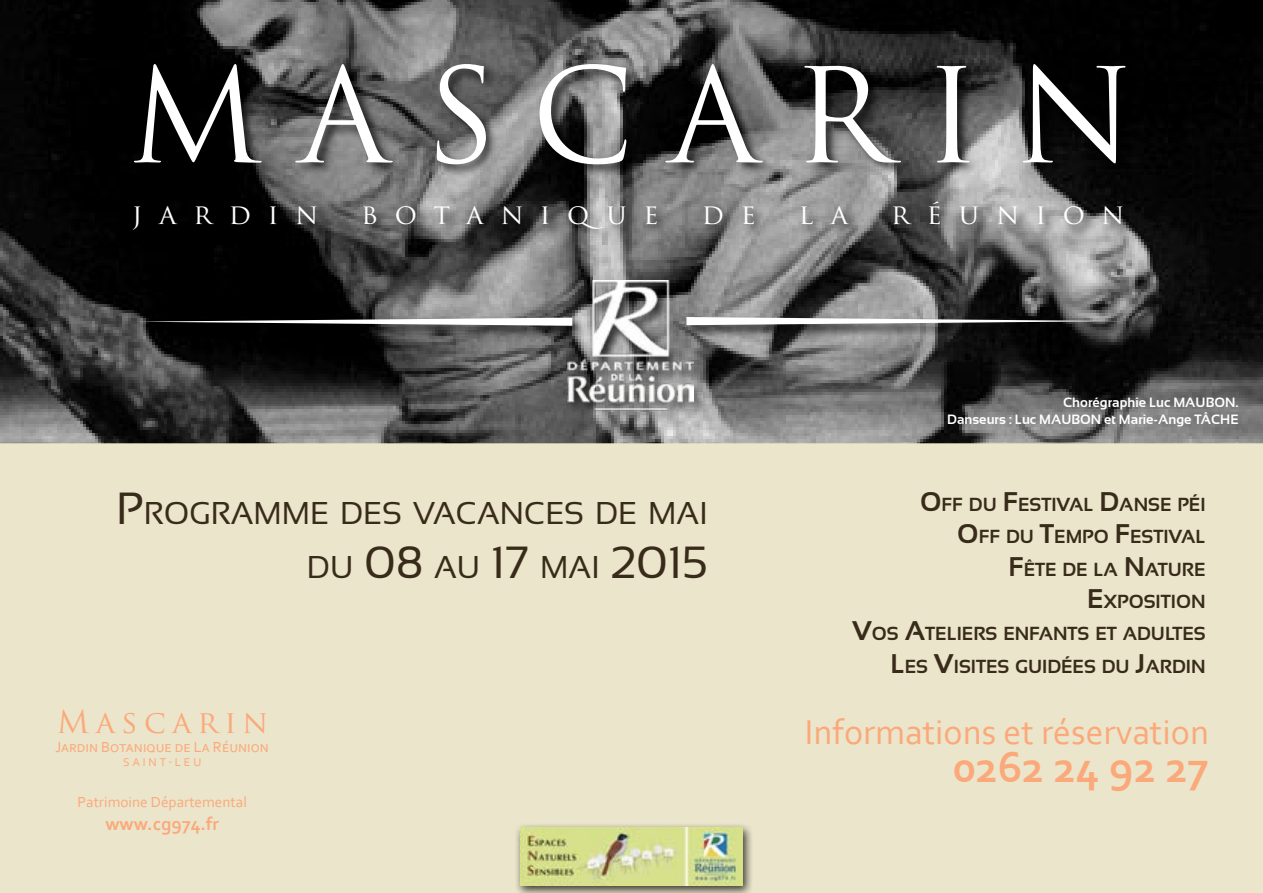
<style>
.page{position:relative;width:1263px;height:893px;background:#fff}
.page>*{position:absolute;margin:0;border:0;box-sizing:border-box;transform-origin:0 0}
.t1{font:127.95px "Trajan Pro";letter-spacing:.27em;color:#fff}
.t2{font:45px "Sansation";color:#382b1a}
.t3{font:700 45px "Corbel";letter-spacing:-.01em;color:#fba97a}
.t4{font:36px "Corbel";color:#fba97a}
.t5{font:31.5px "Sansation";color:#382b1a}
.t6{font:30.9px "Trajan Pro";letter-spacing:.2em;color:#fba97a}
.t7{font:27.45px "Trajan Pro";letter-spacing:.615em;color:#fff}
.t8{font:700 18.9px/32.4px "Sansation";color:#382b1a;text-align:right}
.t9{font:700 18.9px "Corbel";color:#fba97a}
.t10{font:15.3px "Corbel";color:#fba97a}
.t11{font:700 13.5px/16.2px "Sansation";color:#fff;text-align:right}
.t12{font:11.85px "Corbel";letter-spacing:.24em;color:#fba97a}
.s1{font-size:45px}
.s2{font-size:31.5px}
.s3{font-size:27px}
</style>
<div class="page">
<img style="left:0;top:0;width:1263px;height:443px">
<div style="left:0;top:443px;width:1263px;height:450px;background:#ebe5cb"></div>
<div style="left:514px;top:823px;width:239px;height:70px;background:#000;opacity:.75"></div>
<img style="left:520px;top:827px;width:223px;height:59px">
<div style="left:131px;top:63px;width:1008px;height:361px;background:#000;opacity:.75"></div>
<svg style="left:135px;top:318px;width:432px;height:8px"></svg>
<svg style="left:693px;top:317px;width:431px;height:8px"></svg>
<img style="left:567px;top:280px;width:126px;height:130px">
<h1 class="t1" style="left:127px;top:34px;width:1009px">MASCARIN</h1>
<h3 class="t7" style="left:132px;top:197px;width:187px">jardin</h3>
<h3 class="t7" style="left:361px;top:197px;width:299px">botanique</h3>
<h3 class="t7" style="left:702px;top:197px;width:56px">d e</h3>
<h3 class="t7" style="left:799px;top:197px;width:51px">l a</h3>
<h3 class="t7" style="left:891px;top:197px;width:234px">réunion</h3>
<h3 class="t5" style="left:116px;top:495px;width:593px"><span class="s1">P</span>ROGRAMME DES VACANCES DE MAI</h3>
<h2 class="t2" style="left:307px;top:537px;width:403px"><span class="s2">DU</span> 08 <span class="s2">AU</span> 17 <span class="s2">MAI</span> 2015</h2>
<h3 class="t6" style="left:57px;top:702px;width:213px">Mascarin</h3>
<p class="t10" style="left:55px;top:737px;width:215px">Jardin Botanique de La Réunion</p>
<p class="t12" style="left:123px;top:755px;width:80px">SAINT-LEU</p>
<p class="t10" style="left:77px;top:792px;width:171px">Patrimoine Départemental</p>
<p class="t9" style="left:105px;top:812px;width:115px">www.cg974.fr</p>
<p class="t11" style="left:947px;top:395px;width:293px">Chorégraphie Luc MAUBON.<br>Danseurs : Luc MAUBON et Marie-Ange TÂCHE</p>
<p class="t8" style="left:852px;top:488px;width:355px"><span class="s3">O</span>FF DU <span class="s3">F</span>ESTIVAL <span class="s3">D</span>ANSE PÉI<br><span class="s3">O</span>FF DU <span class="s3">T</span>EMPO <span class="s3">F</span>ESTIVAL<br><span class="s3">F</span>ÊTE DE LA <span class="s3">N</span>ATURE<br><span class="s3">E</span>XPOSITION<br><span class="s3">V</span>OS <span class="s3">A</span>TELIERS ENFANTS ET ADULTES<br><span class="s3">L</span> ES <span class="s3">V</span>ISITES GUIDÉES DU <span class="s3">J</span>ARDIN</p>
<h3 class="t4" style="left:805px;top:709px;width:406px">Informations et réservation</h3>
<h2 class="t3" style="left:953px;top:739px;width:257px">0262 24 92 27</h2>
</div>
